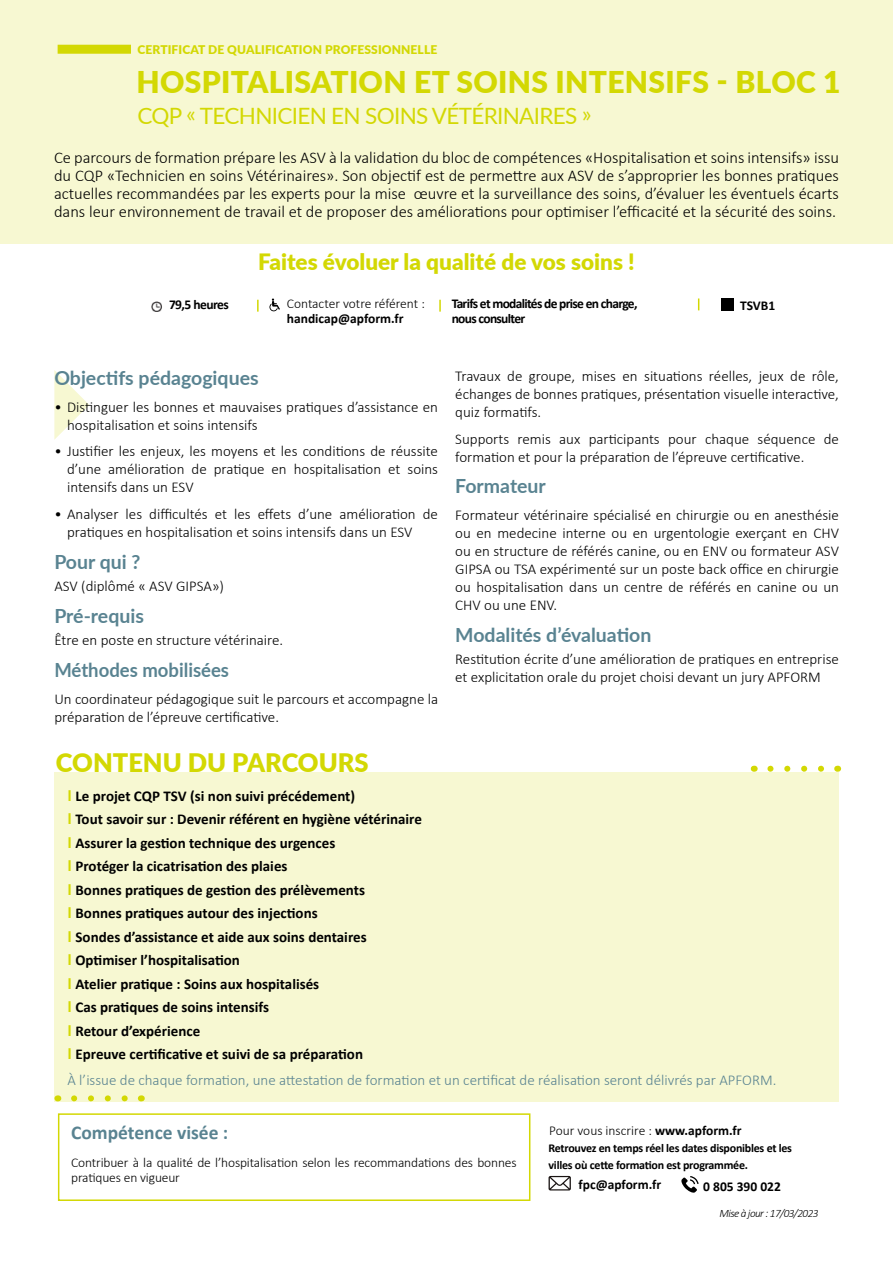
<style>
.page{position:relative;width:893px;height:1263px;background:#fff}
.page>*{position:absolute;margin:0;border:0;box-sizing:border-box;transform-origin:0 0}
.t1{font:900 30px "Lato";letter-spacing:.01em;color:#d3d803}
.t2{font:900 25.5px "Lato";color:#d3d803}
.t3{font:22.5px "Lato";letter-spacing:-.03em;color:#d3d803}
.t4{font:900 22.5px "Lato";color:#d3d803}
.t5{font:700 19.5px "Lato";color:#598391}
.t6{font:700 19.5px "Lato";color:#598391;scale:.95 1}
.t7{font:700 19.5px "Calibri";color:#598391}
.t8{font:300 16.5px/18px "Calibri";color:#000;text-align:justify}
.t9{font:300 15px/18px "Calibri";color:#000}
.t10{font:700 15px/23.5px "Calibri";color:#000}
.t11{font:300 15px "Calibri";color:#598391}
.t12{font:300 13.5px/15px "Calibri";letter-spacing:-.01em;color:#000}
.t13{font:700 13.5px "Calibri";letter-spacing:-.05em;color:#000}
.t14{font:700 13.5px "Calibri";color:#000}
.t15{font:700 12px/16.5px "Calibri";letter-spacing:-.02em;color:#000}
.t16{font:900 12px "Lato";letter-spacing:.01em;color:#d3d803}
.t17{font:italic 300 11.25px "Calibri";letter-spacing:-.05em;color:#000}
.s1{font-family:"Lato";color:#d3d803}
.s2{font-weight:700}
</style>
<div class="page">
<div style="left:0;top:0;width:893px;height:243px;background:#f7f8d2"></div>
<div style="left:54px;top:772px;width:785px;height:329px;background:#f7f8d2"></div>
<svg style="left:54px;top:370px;width:35px;height:70px"></svg>
<div style="left:58px;top:45px;width:73px;height:9px;background:#d3d803"></div>
<div style="left:721px;top:298px;width:13px;height:13px;background:#000"></div>
<svg style="left:257px;top:300px;width:2px;height:12px"></svg>
<svg style="left:439px;top:300px;width:2px;height:12px"></svg>
<svg style="left:698px;top:298px;width:1px;height:12px"></svg>
<svg style="left:770px;top:766px;width:54px;height:6px"></svg>
<svg style="left:74px;top:1095px;width:54px;height:6px"></svg>
<div style="left:58px;top:1113px;width:472px;height:88px;border:2px solid #d3d803"></div>
<svg style="left:151px;top:301px;width:11px;height:11px"></svg>
<svg style="left:269px;top:298px;width:11px;height:13px"></svg>
<svg style="left:549px;top:1176px;width:22px;height:14px"></svg>
<svg style="left:681px;top:1176px;width:18px;height:17px"></svg>
<p class="t16" style="left:138px;top:41px;width:301px">CERTIFICAT DE QUALIFICATION PROFESSIONNELLE</p>
<h1 class="t1" style="left:136px;top:59px;width:706px">HOSPITALISATION ET SOINS INTENSIFS - BLOC 1</h1>
<h3 class="t3" style="left:138px;top:100px;width:456px">CQP « TECHNICIEN EN SOINS VÉTÉRINAIRES »</h3>
<p class="t8" style="left:54px;top:148px;width:786px">Ce parcours de formation prépare les ASV à la validation du bloc de compétences «Hospitalisation et soins intensifs» issu du CQP «Technicien en soins Vétérinaires». Son objectif est de permettre aux ASV de s’approprier les bonnes pratiques actuelles recommandées par les experts pour la mise œuvre et la surveillance des soins, d’évaluer les éventuels écarts dans leur environnement de travail et de proposer des améliorations pour optimiser l’efficacité et la sécurité des soins.</p>
<p class="t13" style="left:169px;top:295px;width:61px">79,5 heures</p>
<h3 class="t4" style="left:258px;top:245px;width:378px">Faites évoluer la qualité de vos soins !</h3>
<p class="t12" style="left:287px;top:296px;width:139px">Contacter votre référent :</p>
<p class="t14" style="left:287px;top:309px;width:118px">handicap@apform.fr</p>
<p class="t13" style="left:452px;top:294px;width:187px">Tarifs et modalités de prise en charge,</p>
<p class="t13" style="left:740px;top:296px;width:37px">TSVB1</p>
<p class="t13" style="left:452px;top:309px;width:75px">nous consulter</p>
<h3 class="t5" style="left:54px;top:364px;width:206px">Objectifs pédagogiques</h3>
<p class="t9" style="left:67px;top:398px;width:372px;text-indent:-13px">• Distinguer les bonnes et mauvaises pratiques d’assistance en hospitalisation et soins intensifs</p>
<p class="t9" style="left:67px;top:442px;width:372px;text-align:justify;text-indent:-13px">• Justifier les enjeux, les moyens et les conditions de réussite d’une amélioration de pratique en hospitalisation et soins intensifs dans un ESV</p>
<p class="t9" style="left:67px;top:505px;width:372px;text-indent:-13px">• Analyser les difficultés et les effets d’une amélioration de pratiques en hospitalisation et soins intensifs dans un ESV</p>
<h3 class="t5" style="left:54px;top:547px;width:88px">Pour qui ?</h3>
<p class="t9" style="left:54px;top:577px;width:171px">ASV (diplômé « ASV GIPSA»)</p>
<h3 class="t5" style="left:54px;top:602px;width:91px">Pré-requis</h3>
<p class="t9" style="left:54px;top:631px;width:230px">Être en poste en structure vétérinaire.</p>
<h3 class="t6" style="left:54px;top:656px;width:185px">Méthodes mobilisées</h3>
<p class="t9" style="left:54px;top:690px;width:385px">Un coordinateur pédagogique suit le parcours et accompagne la préparation de l’épreuve certificative.</p>
<h2 class="t2" style="left:56px;top:743px;width:314px">CONTENU DU PARCOURS</h2>
<p class="t9" style="left:455px;top:367px;width:385px;text-align:justify">Travaux de groupe, mises en situations réelles, jeux de rôle, échanges de bonnes pratiques, présentation visuelle interactive, quiz formatifs.</p>
<p class="t9" style="left:455px;top:429px;width:385px">Supports remis aux participants pour chaque séquence de formation et pour la préparation de l’épreuve certificative.</p>
<h3 class="t5" style="left:455px;top:472px;width:92px">Formateur</h3>
<p class="t9" style="left:455px;top:506px;width:385px;text-align:justify">Formateur vétérinaire spécialisé en chirurgie ou en anesthésie ou en medecine interne ou en urgentologie exerçant en CHV ou en structure de référés canine, ou en ENV ou formateur ASV GIPSA ou TSA expérimenté sur un poste back office en chirurgie ou hospitalisation dans un centre de référés en canine ou un CHV ou une ENV.</p>
<h3 class="t5" style="left:455px;top:620px;width:198px">Modalités d’évaluation</h3>
<p class="t9" style="left:455px;top:650px;width:385px">Restitution écrite d’une amélioration de pratiques en entreprise et explicitation orale du projet choisi devant un jury APFORM</p>
<p class="t10" style="left:67px;top:783px;width:356px"><span class="s1">I</span> Le projet CQP TSV (si non suivi précédement)<br><span class="s1">I</span> Tout savoir sur : Devenir référent en hygiène vétérinaire <span class="s1">I</span> Assurer la gestion technique des urgences<br><span class="s1">I</span> Protéger la cicatrisation des plaies<br><span class="s1">I</span> Bonnes pratiques de gestion des prélèvements<br><span class="s1">I</span> Bonnes pratiques autour des injections<br><span class="s1">I</span> Sondes d’assistance et aide aux soins dentaires<br><span class="s1">I</span> Optimiser l’hospitalisation<br><span class="s1">I</span> Atelier pratique : Soins aux hospitalisés<br><span class="s1">I</span> Cas pratiques de soins intensifs<br><span class="s1">I</span> Retour d’expérience<br><span class="s1">I</span> Epreuve certificative et suivi de sa préparation</p>
<p class="t11" style="left:67px;top:1070px;width:710px">À l’issue de chaque formation, une attestation de formation et un certificat de réalisation seront délivrés par APFORM.</p>
<h3 class="t7" style="left:71px;top:1119px;width:159px">Compétence visée :</h3>
<p class="t12" style="left:71px;top:1155px;width:447px">Contribuer à la qualité de l’hospitalisation selon les recommandations des bonnes pratiques en vigueur</p>
<p class="t12" style="left:549px;top:1122px;width:194px">Pour vous inscrire : <span class="s2">www.apform.fr</span></p>
<p class="t15" style="left:549px;top:1140px;width:245px">Retrouvez en temps réel les dates disponibles et les villes où cette formation est programmée.</p>
<p class="t14" style="left:578px;top:1175px;width:84px">fpc@apform.fr</p>
<p class="t14" style="left:703px;top:1176px;width:79px">0 805 390 022</p>
<p class="t17" style="left:719px;top:1207px;width:101px">Mise à jour : 17/03/2023</p>
</div>
